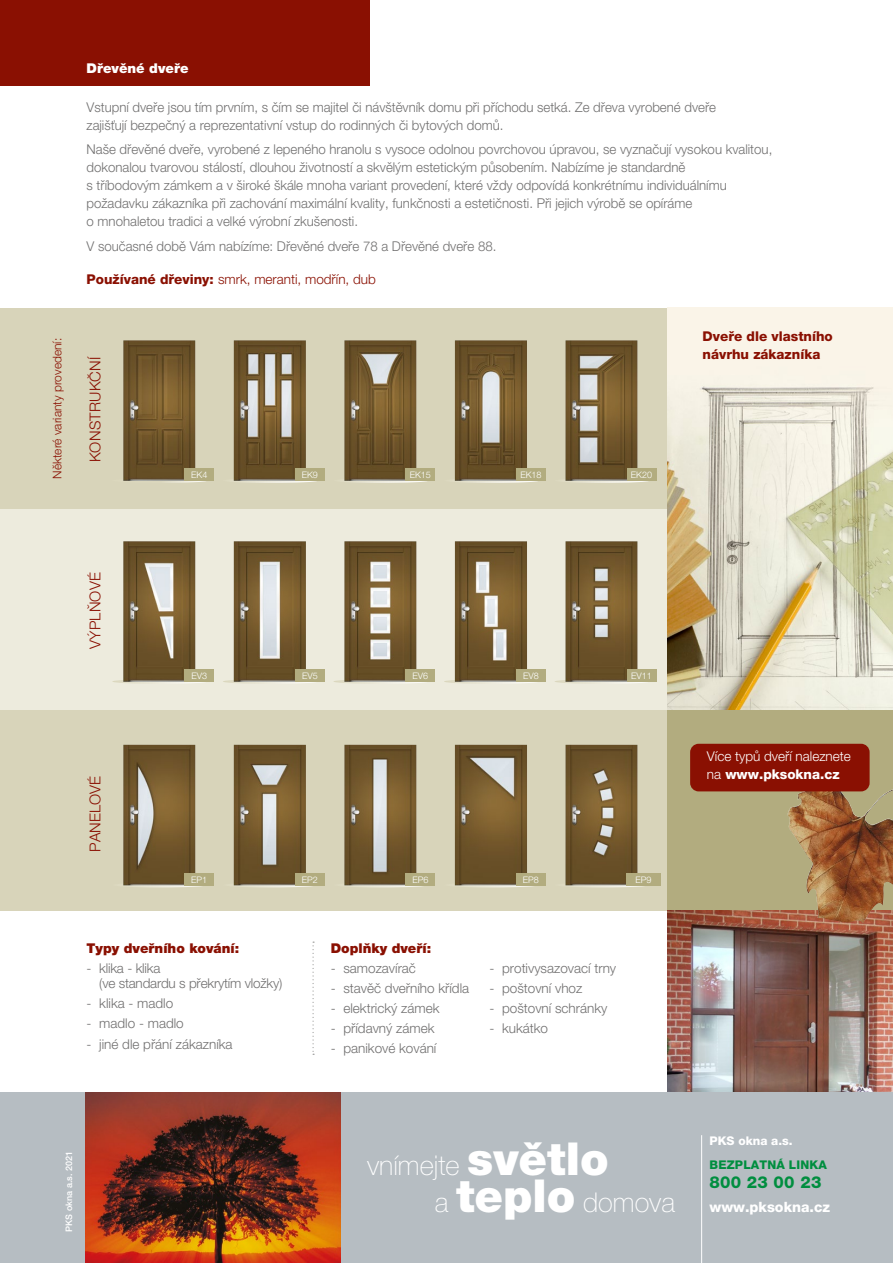
<style>
.page{position:relative;width:893px;height:1263px;background:#fff}
.page>*{position:absolute;margin:0;border:0;box-sizing:border-box;transform-origin:0 0}
.t1{font:27.3px/37.5px "Helvetica Neue CE Thin";color:#fff}
.t2{font:16.5px "Helvetica Neue CE Heavy";letter-spacing:.015em;color:#008e3f}
.t3{font:15px "Helvetica Neue CE Light";letter-spacing:.015em;color:#8a1002}
.t4{font:14.25px "Helvetica Neue CE Heavy";color:#fff}
.t5{font:13.5px/18px "Helvetica Neue CE Light";color:#706f6f}
.t6{font:13.5px "Helvetica Neue CE Light";color:#8a1002}
.t7{font:13.5px "Helvetica Neue CE Black";color:#8a1002}
.t8{font:13.5px/18px "Helvetica Neue CE Heavy";color:#8a1002}
.t9{font:13.5px "Helvetica Neue CE Light";color:#fff}
.t10{font:13.5px "Helvetica Neue CE Heavy";color:#fff}
.t11{font:13.5px "Helvetica Neue CE Black";color:#fff}
.t12{font:12px "Helvetica Neue CE Light";color:#8a1002}
.t13{font:12px "Helvetica Neue CE Heavy";letter-spacing:.015em;color:#008e3f}
.t14{font:12px "Helvetica Neue CE Heavy";color:#fff}
.t15{font:9px "Helvetica Neue CE Light";color:#fff}
.t16{font:500 9px "Helvetica Neue CE";color:#fff}
.s1{font-family:"Helvetica Neue CE Heavy"}
.s2{font-family:"Helvetica Neue CE Light"}
.s3{font-family:"Helvetica Neue CE Black";font-size:45.45px}
</style>
<div class="page">
<div style="left:0;top:710px;width:893px;height:201px;background:#d8d4ba"></div>
<div style="left:0;top:308px;width:893px;height:201px;background:#d8d4ba"></div>
<div style="left:0;top:509px;width:893px;height:201px;background:#edebdd"></div>
<div style="left:0;top:0;width:370px;height:85px;background:#8a1002"></div>
<div style="left:668px;top:308px;width:225px;height:629px;background:#b2ac7f"></div>
<img style="left:668px;top:308px;width:225px;height:402px">
<img style="left:668px;top:911px;width:225px;height:182px">
<svg style="left:312px;top:941px;width:2px;height:114px"></svg>
<img style="left:787px;top:785px;width:106px;height:138px">
<svg style="left:166px;top:481px;width:40px;height:2px"></svg>
<img style="left:123px;top:340px;width:72px;height:141px">
<div style="left:184px;top:469px;width:30px;height:12px;background:#b2ac7f"></div>
<svg style="left:112px;top:680px;width:92px;height:4px"></svg>
<img style="left:123px;top:541px;width:72px;height:141px">
<div style="left:184px;top:669px;width:30px;height:13px;background:#b2ac7f"></div>
<svg style="left:123px;top:885px;width:79px;height:2px"></svg>
<img style="left:123px;top:745px;width:72px;height:140px">
<div style="left:184px;top:873px;width:30px;height:13px;background:#b2ac7f"></div>
<svg style="left:233px;top:478px;width:84px;height:5px"></svg>
<img style="left:234px;top:340px;width:72px;height:141px">
<div style="left:295px;top:469px;width:30px;height:12px;background:#b2ac7f"></div>
<svg style="left:223px;top:679px;width:92px;height:5px"></svg>
<img style="left:234px;top:541px;width:72px;height:141px">
<div style="left:295px;top:669px;width:30px;height:13px;background:#b2ac7f"></div>
<svg style="left:233px;top:883px;width:79px;height:4px"></svg>
<img style="left:234px;top:745px;width:72px;height:140px">
<div style="left:295px;top:873px;width:30px;height:13px;background:#b2ac7f"></div>
<svg style="left:345px;top:481px;width:82px;height:2px"></svg>
<img style="left:344px;top:340px;width:72px;height:141px">
<div style="left:405px;top:469px;width:30px;height:12px;background:#b2ac7f"></div>
<svg style="left:334px;top:680px;width:91px;height:4px"></svg>
<img style="left:344px;top:541px;width:72px;height:141px">
<div style="left:405px;top:669px;width:30px;height:13px;background:#b2ac7f"></div>
<svg style="left:344px;top:885px;width:79px;height:2px"></svg>
<img style="left:344px;top:745px;width:72px;height:140px">
<div style="left:405px;top:873px;width:30px;height:13px;background:#b2ac7f"></div>
<svg style="left:454px;top:478px;width:84px;height:5px"></svg>
<img style="left:455px;top:340px;width:72px;height:141px">
<div style="left:516px;top:469px;width:30px;height:12px;background:#b2ac7f"></div>
<svg style="left:444px;top:679px;width:92px;height:5px"></svg>
<img style="left:455px;top:541px;width:72px;height:141px">
<div style="left:516px;top:669px;width:30px;height:13px;background:#b2ac7f"></div>
<svg style="left:454px;top:883px;width:79px;height:4px"></svg>
<img style="left:455px;top:745px;width:72px;height:140px">
<div style="left:516px;top:873px;width:30px;height:13px;background:#b2ac7f"></div>
<svg style="left:567px;top:481px;width:81px;height:2px"></svg>
<img style="left:565px;top:340px;width:73px;height:141px">
<div style="left:627px;top:469px;width:29px;height:12px;background:#b2ac7f"></div>
<svg style="left:555px;top:680px;width:92px;height:4px"></svg>
<img style="left:565px;top:541px;width:73px;height:141px">
<div style="left:627px;top:669px;width:29px;height:13px;background:#b2ac7f"></div>
<svg style="left:565px;top:885px;width:79px;height:2px"></svg>
<img style="left:565px;top:745px;width:73px;height:140px">
<div style="left:627px;top:873px;width:34px;height:13px;background:#b2ac7f"></div>
<div style="left:690px;top:744px;width:180px;height:47px;background:#8a1002;border-radius:9px"></div>
<div style="left:0;top:1093px;width:893px;height:170px;background:#b6bdc2"></div>
<img style="left:85px;top:1093px;width:255px;height:170px">
<hr style="left:701px;top:1135px;width:1px;height:128px;background:#fff">
<svg style="left:701px;top:1142px;width:1px;height:121px"></svg>
<p class="t12" style="left:50px;top:479px;width:142px;rotate:-90deg">Některé varianty provedení:</p>
<p class="t11" style="left:87px;top:60px;width:104px">Dřevěné dveře</p>
<p class="t5" style="left:87px;top:98px;width:631px">Vstupní dveře jsou tím prvním, s čím se majitel či návštěvník domu při příchodu setká. Ze dřeva vyrobené dveře zajišťují bezpečný a reprezentativní vstup do rodinných či bytových domů.</p>
<p class="t5" style="left:87px;top:141px;width:687px">Naše dřevěné dveře, vyrobené z lepeného hranolu s vysoce odolnou povrchovou úpravou, se vyznačují vysokou kvalitou, dokonalou tvarovou stálostí, dlouhou životností a skvělým estetickým působením. Nabízíme je standardně<br>s tříbodovým zámkem a v široké škále mnoha variant provedení, které vždy odpovídá konkrétnímu individuálnímu požadavku zákazníka při zachování maximální kvality, funkčnosti a estetičnosti. Při jejich výrobě se opíráme<br>o mnohaletou tradici a velké výrobní zkušenosti.</p>
<p class="t5" style="left:87px;top:237px;width:411px">V současné době Vám nabízíme: Dřevěné dveře 78 a Dřevěné dveře 88.</p>
<p class="t6" style="left:87px;top:272px;width:291px"><span class="s1">Používané dřeviny:</span> smrk, meranti, modřín, dub</p>
<p class="t3" style="left:87px;top:462px;width:108px;rotate:-90deg">KONSTRUKČNÍ</p>
<p class="t15" style="left:191px;top:470px;width:18px">EK4</p>
<p class="t15" style="left:302px;top:470px;width:18px">EK9</p>
<p class="t15" style="left:410px;top:470px;width:23px">EK15</p>
<p class="t15" style="left:520px;top:470px;width:23px">EK18</p>
<p class="t15" style="left:631px;top:470px;width:23px">EK20</p>
<p class="t8" style="left:703px;top:328px;width:132px">Dveře dle vlastního návrhu zákazníka</p>
<p class="t3" style="left:87px;top:649px;width:78px;rotate:-90deg">VÝPLŇOVÉ</p>
<p class="t15" style="left:191px;top:671px;width:17px">EV3</p>
<p class="t15" style="left:302px;top:671px;width:17px">EV5</p>
<p class="t15" style="left:413px;top:671px;width:17px">EV6</p>
<p class="t15" style="left:523px;top:671px;width:17px">EV8</p>
<p class="t15" style="left:631px;top:671px;width:22px">EV11</p>
<p class="t3" style="left:87px;top:852px;width:77px;rotate:-90deg">PANELOVÉ</p>
<p class="t15" style="left:191px;top:874px;width:18px">EP1</p>
<p class="t15" style="left:302px;top:874px;width:18px">EP2</p>
<p class="t15" style="left:412px;top:874px;width:18px">EP6</p>
<p class="t15" style="left:523px;top:874px;width:18px">EP8</p>
<p class="t15" style="left:636px;top:874px;width:18px">EP9</p>
<p class="t7" style="left:87px;top:940px;width:154px">Typy dveřního kování:</p>
<p class="t5" style="left:99px;top:960px;width:185px;line-height:15.8px;text-indent:-13px">- klika - klika<br>(ve standardu s překrytím vložky)</p>
<p class="t5" style="left:87px;top:995px;width:88px">- klika - madlo</p>
<p class="t5" style="left:87px;top:1015px;width:99px">- madlo - madlo</p>
<p class="t5" style="left:87px;top:1035px;width:148px">- jiné dle přání zákazníka</p>
<p class="t7" style="left:331px;top:940px;width:102px">Doplňky dveří:</p>
<p class="t5" style="left:331px;top:959px;width:87px">- samozavírač</p>
<p class="t5" style="left:331px;top:979px;width:140px">- stavěč dveřního křídla</p>
<p class="t5" style="left:331px;top:999px;width:110px">- elektrický zámek</p>
<p class="t5" style="left:331px;top:1019px;width:105px">- přídavný zámek</p>
<p class="t5" style="left:331px;top:1039px;width:107px">- panikové kování</p>
<p class="t5" style="left:489px;top:959px;width:128px">- protivysazovací trny</p>
<p class="t5" style="left:489px;top:979px;width:95px">- poštovní vhoz</p>
<p class="t5" style="left:489px;top:999px;width:120px">- poštovní schránky</p>
<p class="t5" style="left:489px;top:1019px;width:60px">- kukátko</p>
<p class="t9" style="left:707px;top:749px;width:146px">Více typů dveří naleznete</p>
<p class="t10" style="left:707px;top:767px;width:134px"><span class="s2">na</span> www.pksokna.cz</p>
<p class="t16" style="left:64px;top:1232px;width:82px;rotate:-90deg">PKS okna a.s. 2021</p>
<h1 class="t1" style="left:435px;top:1146px;width:242px;text-indent:-68px">vnímejte <span class="s3">světlo<br></span>a <span class="s3">teplo</span> domova</h1>
<p class="t14" style="left:709px;top:1134px;width:85px">PKS okna a.s.</p>
<p class="t13" style="left:710px;top:1158px;width:119px">BEZPLATNÁ LINKA</p>
<p class="t2" style="left:709px;top:1173px;width:113px">800 23 00 23</p>
<p class="t4" style="left:709px;top:1199px;width:122px">www.pksokna.cz</p>
</div>
